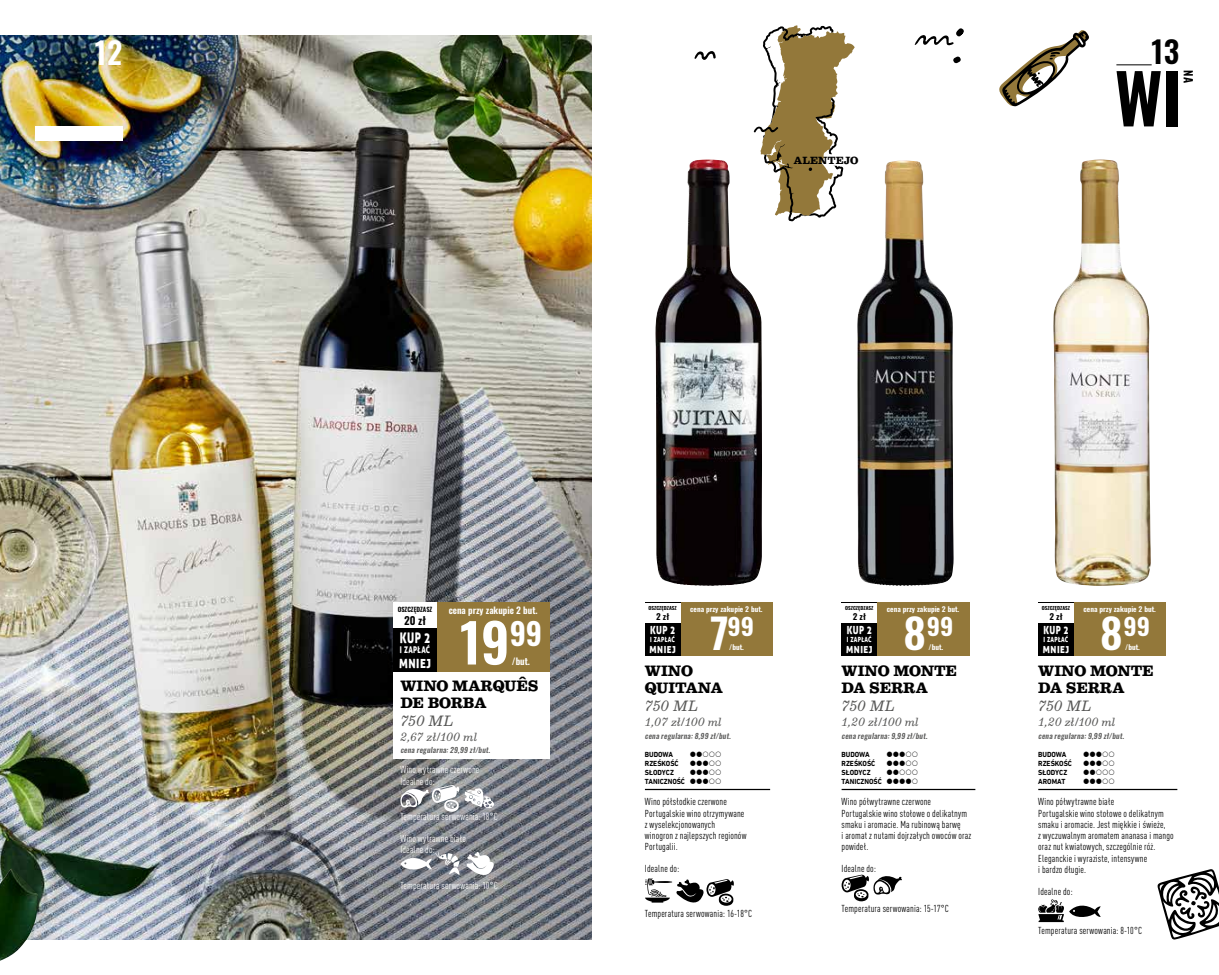
<style>
.page{position:relative;width:1219px;height:975px;background:#fff}
.page>*{position:absolute;margin:0;border:0;box-sizing:border-box;transform-origin:0 0}
.t1{font:600 68.38px "Oswald";color:#000}
.t2{font:600 53.62px "Oswald";color:#fff}
.t3{font:600 30.25px "Oswald";color:#fff}
.t4{font:600 30.25px "Oswald";color:#000}
.t5{font:600 23.5px "Oswald";color:#fff;scale:1.06 1}
.t6{font:700 15.62px/16.9px "Egizio URWTOT";letter-spacing:-.01em;color:#000}
.t7{font:italic 15.62px "Egizio URWTOT";letter-spacing:.015em;color:#575756}
.t8{font:14.5px "Aller Display";color:#fff;scale:.75 1}
.t9{font:12.62px "Aller Display";letter-spacing:.05em;color:#fff;scale:.88 1}
.t10{font:italic 12.5px "Egizio URWTOT";letter-spacing:.01em;color:#575756}
.t11{font:600 11.38px "Oswald";color:#000}
.t12{font:11.12px "Aller Display";letter-spacing:.05em;color:#fff;scale:.8 1}
.t13{font:600 11px "Oswald";color:#000}
.t14{font:700 10.88px "Egizio URWTOT";letter-spacing:.02em;color:#000}
.t15{font:condensed 10px/11.2px "DIN Pro";letter-spacing:.02em;color:#000}
.t16{font:condensed 10px/11.2px "DIN Pro";letter-spacing:.02em;color:#fff}
.t17{font:9.62px "Aller Display";letter-spacing:.05em;color:#fff;scale:.94 1}
.t18{font:9.25px "Aller Display";letter-spacing:.05em;color:#fff;scale:.75 1}
.t19{font:600 9.12px "Oswald";color:#fff}
.t20{font:600 8.38px "Oswald";color:#000;scale:1.06 1}
.t21{font:italic 500 7.5px "Oswald";color:#575756}
.t22{font:700 7.5px/9px "DIN Next LT Pro";letter-spacing:-.005em;color:#000;scale:.95 1}
.t23{font:600 7px "Oswald";color:#fff;scale:1.06 1}
.t24{font:7px "Aller Display";letter-spacing:.05em;color:#fff;scale:.8 1}
.t25{font:600 6.38px "Oswald";color:#000}
.t26{font:600 4.88px "Oswald";color:#000;scale:1.06 1}
.s1{font-size:41.12px}
</style>
<div class="page">
<img style="left:0;top:35px;width:592px;height:904px">
<img style="left:0;top:868px;width:38px;height:92px">
<svg style="left:953px;top:56px;width:8px;height:8px"></svg>
<svg style="left:915px;top:28px;width:49px;height:18px"></svg>
<svg style="left:1157px;top:869px;width:62px;height:70px"></svg>
<div style="left:393px;top:671px;width:157px;height:88px;background:#fff"></div>
<img style="left:857px;top:160px;width:97px;height:426px">
<img style="left:1053px;top:159px;width:98px;height:427px">
<img style="left:655px;top:159px;width:107px;height:427px">
<svg style="left:465px;top:788px;width:29px;height:20px"></svg>
<svg style="left:400px;top:784px;width:59px;height:27px"></svg>
<svg style="left:400px;top:851px;width:60px;height:24px"></svg>
<svg style="left:466px;top:851px;width:28px;height:27px"></svg>
<hr style="left:645px;top:788px;width:125px;height:2px;background:#000">
<svg style="left:645px;top:878px;width:89px;height:27px"></svg>
<svg style="left:999px;top:30px;width:90px;height:77px"></svg>
<div style="left:437px;top:602px;width:113px;height:69px;background:#93783a"></div>
<div style="left:393px;top:602px;width:44px;height:69px;background:#000"></div>
<div style="left:393px;top:602px;width:44px;height:26px;background:#fff"></div>
<hr style="left:842px;top:788px;width:133px;height:2px;background:#000">
<svg style="left:842px;top:874px;width:60px;height:27px"></svg>
<hr style="left:1038px;top:788px;width:139px;height:2px;background:#000">
<svg style="left:1038px;top:899px;width:63px;height:23px"></svg>
<div style="left:1074px;top:602px;width:92px;height:54px;background:#93783a"></div>
<div style="left:1038px;top:602px;width:36px;height:54px;background:#000"></div>
<div style="left:1038px;top:602px;width:36px;height:20px;background:#fff"></div>
<div style="left:877px;top:602px;width:92px;height:54px;background:#93783a"></div>
<div style="left:842px;top:602px;width:35px;height:54px;background:#000"></div>
<div style="left:842px;top:602px;width:35px;height:20px;background:#fff"></div>
<div style="left:680px;top:602px;width:92px;height:54px;background:#93783a"></div>
<div style="left:645px;top:602px;width:35px;height:54px;background:#000"></div>
<div style="left:645px;top:602px;width:35px;height:20px;background:#fff"></div>
<div style="left:35px;top:126px;width:88px;height:14px;background:#fff"></div>
<hr style="left:1116px;top:64px;width:36px;height:1px;background:#000">
<svg style="left:694px;top:51px;width:22px;height:9px"></svg>
<svg style="left:753px;top:25px;width:102px;height:196px"></svg>
<h3 class="t3" style="left:93px;top:32px;width:31px">12</h3>
<p class="t14" style="left:794px;top:154px;width:66px">ALENTEJO</p>
<h3 class="t4" style="left:1150px;top:31px;width:31px">13</h3>
<p class="t11" style="left:1196px;top:70px;width:14px;rotate:90deg">NA</p>
<h1 class="t1" style="left:1114px;top:51px;width:69px">WI</h1>
<p class="t25" style="left:398px;top:605px;width:36px">OSZCZĘDZASZ</p>
<p class="t13" style="left:404px;top:613px;width:23px">20 zł</p>
<h3 class="t8" style="left:400px;top:628px;width:42px">KUP 2</h3>
<p class="t18" style="left:400px;top:643px;width:42px">I ZAPŁAĆ</p>
<p class="t9" style="left:399px;top:655px;width:38px">MNIEJ</p>
<p class="t19" style="left:449px;top:604px;width:90px">cena przy zakupie 2 but.</p>
<h2 class="t2" style="left:456px;top:605px;width:87px">19<sup>99</sup></h2>
<p class="t19" style="left:512px;top:654px;width:20px">/but.</p>
<h3 class="t6" style="left:400px;top:677px;width:140px">WINO MARQUÊS<br>DE BORBA</h3>
<h3 class="t7" style="left:400px;top:711px;width:54px">750 ML</h3>
<p class="t10" style="left:400px;top:729px;width:78px">2,67 zł/100 ml</p>
<p class="t21" style="left:400px;top:746px;width:93px">cenaregularna:29,99 zł/but.</p>
<p class="t16" style="left:400px;top:764px;width:80px">Wino wytrawne czerwone<br>Idealne do:</p>
<p class="t16" style="left:400px;top:805px;width:99px;line-height:21.9px">Temperatura serwowania: 18°C<br>Wino wytrawne białe</p>
<p class="t16" style="left:400px;top:844px;width:36px">Idealne do:</p>
<p class="t16" style="left:400px;top:879px;width:99px">Temperatura serwowania: 10°C</p>
<p class="t26" style="left:648px;top:604px;width:28px">OSZCZĘDZASZ</p>
<p class="t20" style="left:656px;top:611px;width:14px">2 zł</p>
<p class="t12" style="left:650px;top:622px;width:33px">KUP 2</p>
<p class="t24" style="left:650px;top:634px;width:32px">I ZAPŁAĆ</p>
<p class="t17" style="left:650px;top:643px;width:29px">MNIEJ</p>
<p class="t23" style="left:690px;top:604px;width:70px">cena przy zakupie 2 but.</p>
<h3 class="t5" style="left:709px;top:610px;width:44px"><span class="s1">7</span>99</h3>
<p class="t23" style="left:729px;top:642px;width:15px">/but.</p>
<h3 class="t6" style="left:645px;top:662px;width:79px">WINO<br>QUITANA</h3>
<h3 class="t7" style="left:645px;top:697px;width:54px">750 ML</h3>
<p class="t10" style="left:645px;top:715px;width:78px">1,07 zł/100 ml</p>
<p class="t21" style="left:645px;top:731px;width:89px">cenaregularna:8,99 zł/but.</p>
<p class="t22" style="left:645px;top:749px;width:44px">BUDOWA<br>RZEŚKOŚĆ<br>SŁODYCZ<br>TANICZNOŚĆ</p>
<p class="t15" style="left:645px;top:796px;width:103px">Wino półsłodkie czerwone<br>Portugalskie wino otrzymywane z wyselekcjonowanych<br>winogron z najlepszych regionów<br>Portugalii.</p>
<p class="t15" style="left:645px;top:863px;width:36px">Idealne do:</p>
<p class="t15" style="left:645px;top:907px;width:109px">Temperatura serwowania: 16-18°C</p>
<p class="t26" style="left:845px;top:604px;width:28px">OSZCZĘDZASZ</p>
<p class="t20" style="left:853px;top:611px;width:14px">2 zł</p>
<p class="t12" style="left:847px;top:622px;width:33px">KUP 2</p>
<p class="t24" style="left:847px;top:634px;width:32px">I ZAPŁAĆ</p>
<p class="t17" style="left:846px;top:643px;width:29px">MNIEJ</p>
<p class="t23" style="left:887px;top:604px;width:70px">cena przy zakupie 2 but.</p>
<h3 class="t5" style="left:903px;top:610px;width:48px"><span class="s1">8</span>99</h3>
<p class="t23" style="left:929px;top:642px;width:15px">/but.</p>
<h3 class="t6" style="left:842px;top:662px;width:117px">WINO MONTE<br>DA SERRA</h3>
<h3 class="t7" style="left:842px;top:697px;width:54px">750 ML</h3>
<p class="t10" style="left:842px;top:715px;width:78px">1,20 zł/100 ml</p>
<p class="t21" style="left:842px;top:731px;width:89px">cenaregularna:9,99 zł/but.</p>
<p class="t22" style="left:842px;top:749px;width:44px">BUDOWA<br>RZEŚKOŚĆ<br>SŁODYCZ<br>TANICZNOŚĆ</p>
<p class="t15" style="left:842px;top:796px;width:131px">Wino półwytrawne czerwone<br>Portugalskie wino stołowe o delikatnym smaku i aromacie. Ma rubinową barwę<br>i aromat z nutami dojrzałych owoców oraz powideł.</p>
<p class="t15" style="left:842px;top:863px;width:36px">Idealne do:</p>
<p class="t15" style="left:842px;top:902px;width:109px">Temperatura serwowania: 15-17°C</p>
<p class="t26" style="left:1042px;top:604px;width:28px">OSZCZĘDZASZ</p>
<p class="t20" style="left:1049px;top:611px;width:14px">2 zł</p>
<p class="t12" style="left:1043px;top:622px;width:33px">KUP 2</p>
<p class="t24" style="left:1044px;top:634px;width:32px">I ZAPŁAĆ</p>
<p class="t17" style="left:1043px;top:643px;width:29px">MNIEJ</p>
<p class="t23" style="left:1083px;top:604px;width:70px">cena przy zakupie 2 but.</p>
<h3 class="t5" style="left:1100px;top:610px;width:48px"><span class="s1">8</span>99</h3>
<p class="t23" style="left:1125px;top:642px;width:15px">/but.</p>
<h3 class="t6" style="left:1038px;top:662px;width:117px">WINO MONTE<br>DA SERRA</h3>
<h3 class="t7" style="left:1038px;top:697px;width:54px">750 ML</h3>
<p class="t10" style="left:1038px;top:715px;width:78px">1,20 zł/100 ml</p>
<p class="t21" style="left:1038px;top:731px;width:89px">cenaregularna:9,99 zł/but.</p>
<p class="t22" style="left:1038px;top:749px;width:37px">BUDOWA<br>RZEŚKOŚĆ<br>SŁODYCZ<br>AROMAT</p>
<p class="t15" style="left:1038px;top:796px;width:137px">Wino półwytrawne białe<br>Portugalskie wino stołowe o delikatnym smaku i aromacie. Jest miękkie i świeże,<br>z wyczuwalnym aromatem ananasa i mango oraz nut kwiatowych, szczególnie róż.<br>Eleganckie i wyraziste, intensywne<br>i bardzo długie.</p>
<p class="t15" style="left:1038px;top:885px;width:36px">Idealne do:</p>
<p class="t15" style="left:1038px;top:925px;width:105px">Temperatura serwowania: 8-10°C</p>
</div>
